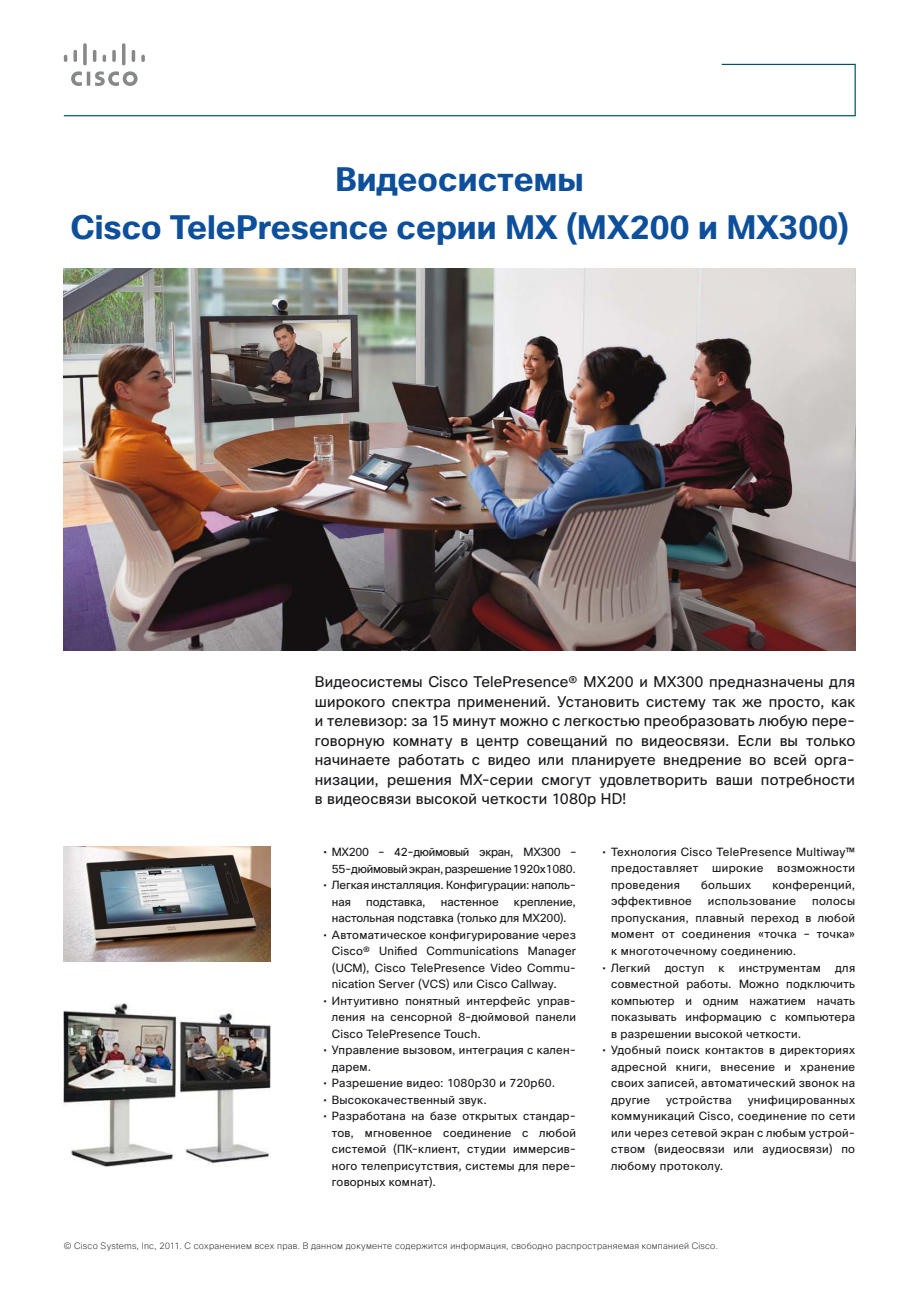
<style>
.page{position:relative;width:919px;height:1289px;background:#fff}
.page>*{position:absolute;margin:0;border:0;box-sizing:border-box;transform-origin:0 0}
.t1{font:700 33px/48.2px "Cisco Sans";color:#0d4f9b;text-align:center}
.t2{font:15px/19.5px "Cisco Sans";letter-spacing:.01em;color:#1a171c;text-align:justify}
.t3{font:11.55px/16.5px "Cisco Sans";letter-spacing:.02em;color:#1a171c;text-align:justify}
.t4{font:11.55px/16.5px "Cisco Sans";letter-spacing:-.005em;color:#1a171c}
.t5{font:11.55px/16.5px "Cisco Sans";letter-spacing:-.02em;color:#1a171c;text-align:right}
.t6{font:200 9px "Cisco Sans";letter-spacing:.025em;color:#1a171c}
.s1{font-size:12px}
</style>
<div class="page">
<img style="left:64px;top:268px;width:791px;height:383px">
<img style="left:64px;top:846px;width:206px;height:115px">
<svg style="left:64px;top:43px;width:791px;height:73px"></svg>
<img style="left:64px;top:1003px;width:206px;height:163px">
<h1 class="t1" style="left:70px;top:158px;width:779px">Видеосистемы<br>Cisco TelePresence серии MX (MX200 и MX300)</h1>
<p class="t2" style="left:315px;top:673px;width:542px">Видеосистемы Cisco TelePresence® MX200 и MX300 предназначены для широкого спектра применений. Установить систему так же просто, как и телевизор: за 15 минут можно с легкостью преобразовать любую пере&shy;говорную комнату в центр совещаний по видеосвязи. Если вы только начинаете работать с видео или планируете внедрение во всей орга&shy;низации, решения MX-серии смогут удовлетворить ваши потребности в видеосвязи высокой четкости 1080p HD!</p>
<p class="t5" style="left:323px;top:844px;width:254px"><span class="s1">•</span> MX200 – 42-дюймовый экран, MX300 –<br>55-дюймовый экран, разрешение 1920х1080.</p>
<p class="t4" style="left:332px;top:877px;width:245px;text-indent:-9px">• Легкая инсталляция. Конфигурации: наполь&shy;ная</p>
<p class="t4" style="left:332px;top:894px;width:246px;text-indent:182px">крепление, настольная подставка (только для MX200).</p>
<p class="t3" style="left:332px;top:927px;width:246px;text-indent:-9px">• Автоматическое конфигурирование через Cisco® Unified Communications Manager (UCM), Cisco TelePresence Video Commu&shy;nication Server (VCS) или Cisco Callway.</p>
<p class="t3" style="left:332px;top:993px;width:245px;text-indent:-9px">• Интуитивно понятный интерфейс управ&shy;ления на сенсорной 8-дюймовой панели Cisco TelePresence Touch.</p>
<p class="t3" style="left:332px;top:1042px;width:245px;text-indent:-9px">• Управление вызовом, интеграция с кален&shy;дарем.</p>
<p class="t3" style="left:323px;top:1075px;width:233px">• Разрешение видео: 1080p30 и 720p60.</p>
<p class="t3" style="left:323px;top:1092px;width:165px">• Высококачественный звук.</p>
<p class="t3" style="left:332px;top:1108px;width:246px;text-indent:-9px">• Разработана на базе открытых стандар&shy;тов, мгновенное соединение с любой системой (ПК-клиент, студии иммерсив&shy;ного телеприсутствия, системы для пере&shy;говорных комнат).</p>
<p class="t4" style="left:366px;top:894px;width:61px">подставка,</p>
<p class="t4" style="left:441px;top:894px;width:59px">настенное</p>
<p class="t3" style="left:611px;top:844px;width:245px;text-indent:-9px">• Технология Cisco TelePresence Multiway™ предоставляет широкие возможности проведения</p>
<p class="t3" style="left:701px;top:877px;width:52px">больших</p>
<p class="t3" style="left:772px;top:877px;width:84px">конференций,</p>
<p class="t3" style="left:611px;top:893px;width:82px">эффективное</p>
<p class="t3" style="left:708px;top:893px;width:90px">использование</p>
<p class="t3" style="left:611px;top:893px;width:246px;text-indent:201px">полосы пропускания, плавный переход в любой момент от соединения «точка – точка» к многоточечному соединению.</p>
<p class="t3" style="left:611px;top:959px;width:246px;text-indent:-9px">• Легкий доступ к инструментам для совместной работы. Можно подключить компьютер и одним нажатием начать показывать информацию с компьютера в разрешении высокой четкости.</p>
<p class="t3" style="left:611px;top:1042px;width:246px;text-indent:-9px">• Удобный поиск контактов в директориях адресной книги, внесение и хранение своих записей, автоматический звонок на другие</p>
<p class="t3" style="left:611px;top:1092px;width:246px;text-indent:137px">унифицированных коммуникаций Cisco, соединение по сети или через сетевой экран с любым устрой&shy;ством (видеосвязи или аудиосвязи) по любому протоколу.</p>
<p class="t3" style="left:666px;top:1092px;width:67px">устройства</p>
<p class="t6" style="left:64px;top:1242px;width:655px">© Cisco Systems, Inc, 2011. С сохранением всех прав. В данном документе содержится информация, свободно распространяемая компанией Cisco.</p>
</div>
